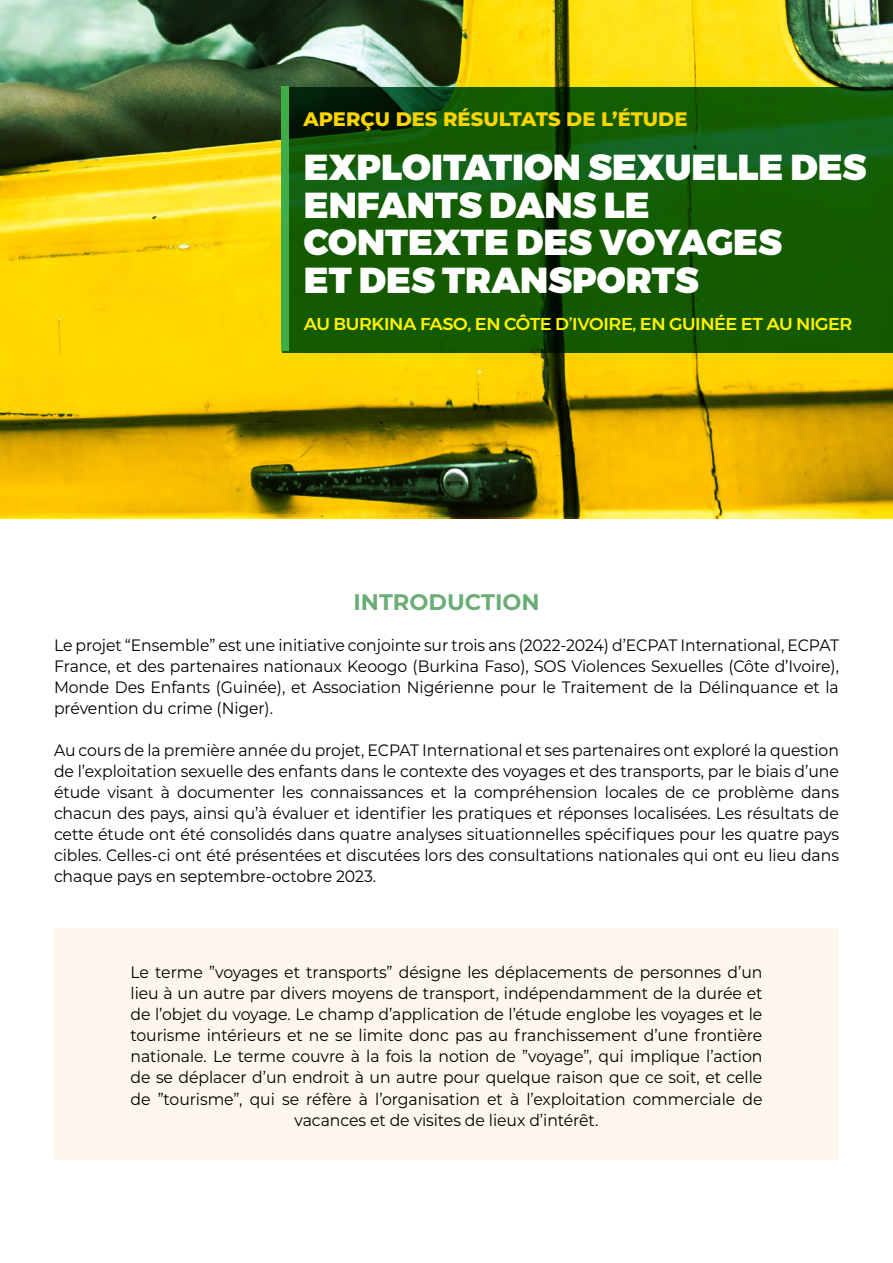
<style>
.page{position:relative;width:893px;height:1263px;background:#fff}
.page>*{position:absolute;margin:0;border:0;box-sizing:border-box;transform-origin:0 0}
.t1{font:900 36px/37.5px "Montserrat";color:#fff}
.t2{font:700 22.5px "Montserrat";color:#6cac76}
.t3{font:800 19.5px "Montserrat";color:#fed501}
.t4{font:500 17.1px "Montserrat";letter-spacing:-.025em;color:#fff200;scale:1.05 1}
.t5{font:16.5px/21px "Montserrat";letter-spacing:-.005em;color:#000;text-align:justify;scale:.95 1}
</style>
<div class="page">
<svg style="left:0;top:0;width:893px;height:519px"></svg>
<svg style="left:282px;top:87px;width:611px;height:266px;fill:#145b00"></svg>
<div style="left:282px;top:87px;width:7px;height:264px;background:#41ad49"></div>
<div style="left:54px;top:928px;width:785px;height:231px;background:#fdf6ec"></div>
<p class="t3" style="left:303px;top:105px;width:386px">APERÇU DES RÉSULTATS DE L’ÉTUDE</p>
<h1 class="t1" style="left:304px;top:149px;width:564px">EXPLOITATION SEXUELLE DES<br>ENFANTS DANS LE<br>CONTEXTE DES VOYAGES<br>ET DES TRANSPORTS</h1>
<p class="t4" style="left:304px;top:310px;width:524px">AU BURKINA FASO, EN CÔTE D’IVOIRE, EN GUINÉE ET AU NIGER</p>
<h2 class="t2" style="left:353px;top:586px;width:188px">INTRODUCTION</h2>
<p class="t5" style="left:54px;top:634px;width:828px">Le projet “Ensemble” est une initiative conjointe sur trois ans (2022-2024) d’ECPAT International, ECPAT France, et des partenaires nationaux Keoogo (Burkina Faso), SOS Violences Sexuelles (Côte d’Ivoire), Monde Des Enfants (Guinée), et Association Nigérienne pour le Traitement de la Délinquance et la prévention du crime (Niger).</p>
<p class="t5" style="left:54px;top:739px;width:828px">Au cours de la première année du projet, ECPAT International et ses partenaires ont exploré la question de l’exploitation sexuelle des enfants dans le contexte des voyages et des transports, par le biais d’une étude visant à documenter les connaissances et la compréhension locales de ce problème dans chacun des pays, ainsi qu’à évaluer et identifier les pratiques et réponses localisées. Les résultats de cette étude ont été consolidés dans quatre analyses situationnelles spécifiques pour les quatre pays cibles. Celles-ci ont été présentées et discutées lors des consultations nationales qui ont eu lieu dans chaque pays en septembre-octobre 2023.</p>
<p class="t5" style="left:131px;top:961px;width:667px;text-align:center">Le terme ”voyages et transports” désigne les déplacements de personnes d’un lieu à un autre par divers moyens de transport, indépendamment de la durée et de l’objet du voyage. Le champ d’application de l’étude englobe les voyages et le tourisme intérieurs et ne se limite donc pas au franchissement d’une frontière nationale. Le terme couvre à la fois la notion de ”voyage”, qui implique l’action de se déplacer d’un endroit à un autre pour quelque raison que ce soit, et celle de ”tourisme”, qui se réfère à l’organisation et à l’exploitation commerciale de vacances et de visites de lieux d’intérêt.</p>
</div>
